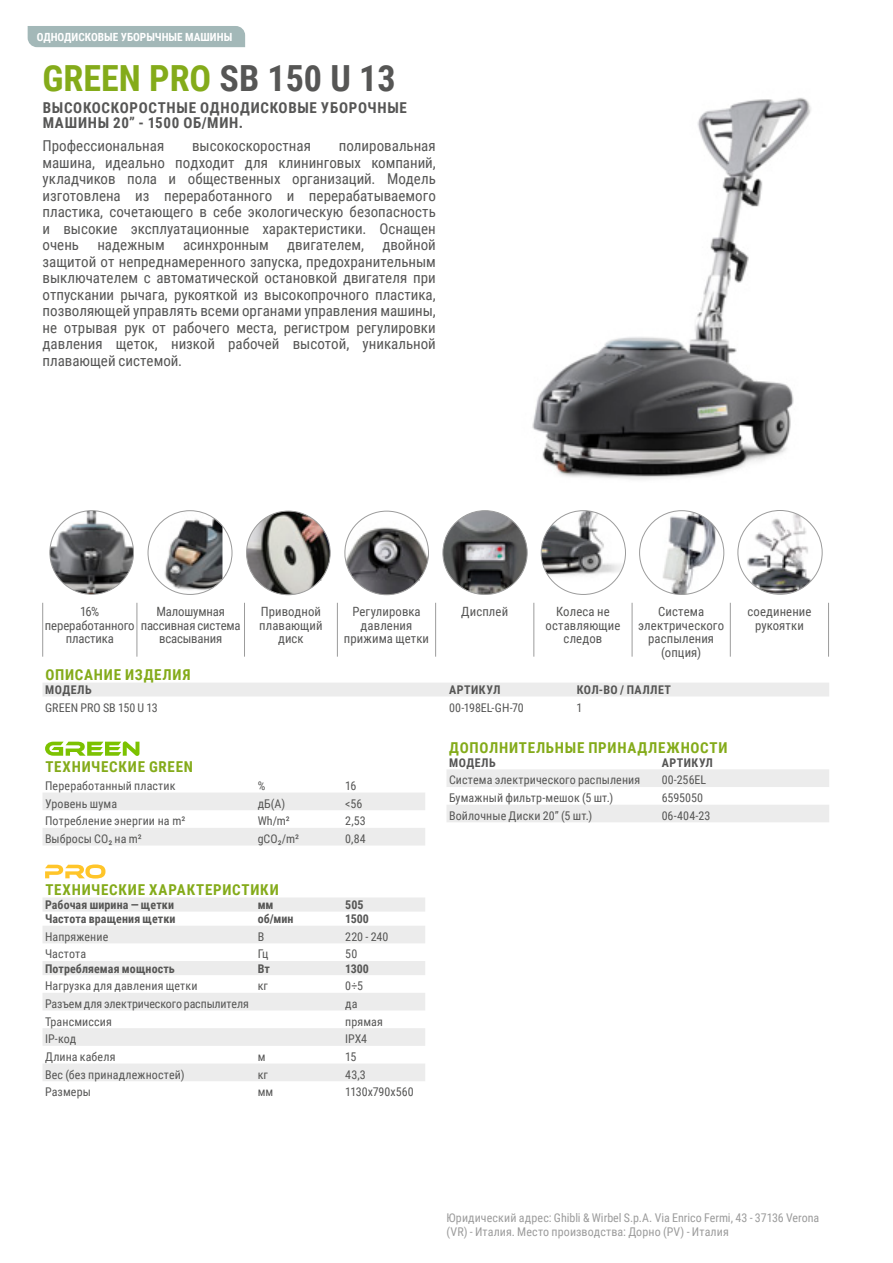
<style>
.page{position:relative;width:893px;height:1263px;background:#fff}
.page>*{position:absolute;margin:0;border:0;box-sizing:border-box;transform-origin:0 0}
._1-TitoloMacchina{font:700 36px "Roboto Condensed";color:#84ab1a}
._4-Testo_descrizione{font:15px/16.5px "Roboto Condensed";color:#565655;text-align:justify}
._3-titoloTabella{font:700 15px "Roboto Condensed";letter-spacing:.05em;color:#84ab1a}
._2-sottotitolo{font:700 15px/15px "Roboto Condensed";letter-spacing:.045em;color:#565655}
._5-Testo_tabella-al{font:12.75px/13.5px "Roboto Condensed";letter-spacing:.005em;color:#565655;text-align:center}
._5-Testo_tabella-al-2{font:12.75px/13.5px "Roboto Condensed";letter-spacing:-.015em;color:#565655;text-align:center}
._5-Testo_tabella_a_s{font:12px/17.7px "Roboto Condensed";letter-spacing:.01em;color:#565655}
.t1{font:12px/13.5px "Roboto Condensed";letter-spacing:.005em;color:#9c9c9c}
._6-Testo_tabella_s_x{font:700 12px "Roboto Condensed";letter-spacing:.005em;color:#565655}
._3b-SottotitoloTabel{font:700 12px "Roboto Condensed";letter-spacing:.04em;color:#565655}
._5-Testo_tabella_a_s-2{font:12px "Roboto Condensed";letter-spacing:-.01em;color:#565655}
.t2{font:700 11.25px "Roboto Condensed";color:#fff}
.s1{color:#565655}
</style>
<div class="page">
<img style="left:50px;top:511px;width:83px;height:83px;border-radius:42px">
<svg style="left:344px;top:511px;width:85px;height:84px"></svg>
<svg style="left:148px;top:510px;width:84px;height:85px"></svg>
<svg style="left:442px;top:510px;width:85px;height:85px"></svg>
<svg style="left:541px;top:510px;width:85px;height:85px"></svg>
<svg style="left:639px;top:510px;width:85px;height:85px"></svg>
<svg style="left:737px;top:510px;width:85px;height:85px"></svg>
<img style="left:532px;top:98px;width:279px;height:382px">
<svg style="left:246px;top:511px;width:85px;height:84px"></svg>
<div style="left:28px;top:26px;width:217px;height:21px;background:#a3b8b8"></div>
<hr style="left:42px;top:603px;width:1px;height:54px;background:#9c9c9c">
<hr style="left:137px;top:603px;width:1px;height:54px;background:#9c9c9c">
<hr style="left:244px;top:603px;width:1px;height:54px;background:#9c9c9c">
<hr style="left:337px;top:603px;width:1px;height:54px;background:#9c9c9c">
<hr style="left:435px;top:603px;width:1px;height:54px;background:#9c9c9c">
<hr style="left:534px;top:603px;width:1px;height:54px;background:#9c9c9c">
<hr style="left:632px;top:603px;width:1px;height:54px;background:#9c9c9c">
<hr style="left:730px;top:603px;width:1px;height:54px;background:#9c9c9c">
<hr style="left:828px;top:603px;width:1px;height:54px;background:#9c9c9c">
<div style="left:43px;top:683px;width:786px;height:13px;background:#ececec"></div>
<svg style="left:43px;top:793px;width:382px;height:288px"></svg>
<svg style="left:45px;top:741px;width:94px;height:15px"></svg>
<svg style="left:45px;top:864px;width:61px;height:14px"></svg>
<svg style="left:447px;top:769px;width:382px;height:53px"></svg>
<p class="t2" style="left:37px;top:29px;width:197px">ОДНОДИСКОВЫЕ УБОРЫЧНЫЕ МАШИНЫ</p>
<p class="_1-TitoloMacchina" style="left:43px;top:53px;width:355px">GREEN PRO <span class="s1">SB 150 U 13</span></p>
<p class="_2-sottotitolo" style="left:43px;top:100px;width:366px">ВЫСОКОСКОРОСТНЫЕ ОДНОДИСКОВЫЕ УБОРОЧНЫЕ<br>МАШИНЫ 20” - 1500 ОБ/МИН.</p>
<p class="_4-Testo_descrizione" style="left:43px;top:137px;width:123px">Профессиональная</p>
<p class="_4-Testo_descrizione" style="left:192px;top:137px;width:120px">высокоскоростная</p>
<p class="_4-Testo_descrizione" style="left:43px;top:137px;width:395px;text-indent:296px">полировальная машина, идеально подходит для клининговых компаний, укладчиков пола и общественных организаций. Модель изготовлена из переработанного и перерабатываемого пластика, сочетающего в себе экологическую безопасность и высокие эксплуатационные характеристики. Оснащен очень надежным асинхронным двигателем, двойной защитой от непреднамеренного запуска, предохранительным выключателем с автоматической остановкой двигателя при отпускании рычага, рукояткой из высокопрочного пластика, позволяющей управлять всеми органами управления машины, не отрывая рук от рабочего места, регистром регулировки давления щеток, низкой рабочей высотой, уникальной плавающей системой.</p>
<p class="_5-Testo_tabella-al-2" style="left:45px;top:604px;width:91px">16% переработанного пластика</p>
<p class="_5-Testo_tabella-al" style="left:141px;top:604px;width:101px">Малошумная пассивная система всасывания</p>
<p class="_5-Testo_tabella-al" style="left:259px;top:604px;width:65px">Приводной плавающий диск</p>
<p class="_5-Testo_tabella-al" style="left:344px;top:604px;width:87px">Регулировка давления прижима щетки</p>
<p class="_5-Testo_tabella-al" style="left:461px;top:604px;width:48px">Дисплей</p>
<p class="_5-Testo_tabella-al" style="left:546px;top:604px;width:76px">Колеса не оставляющие следов</p>
<p class="_5-Testo_tabella-al" style="left:638px;top:604px;width:87px">Система электрического распыления (опция)</p>
<p class="_5-Testo_tabella-al" style="left:747px;top:604px;width:66px">соединение рукоятки</p>
<p class="_3-titoloTabella" style="left:45px;top:664px;width:147px">ОПИСАНИЕ ИЗДЕЛИЯ</p>
<p class="_3b-SottotitoloTabel" style="left:45px;top:681px;width:48px">МОДЕЛЬ</p>
<p class="_3b-SottotitoloTabel" style="left:449px;top:681px;width:53px">АРТИКУЛ</p>
<p class="_3b-SottotitoloTabel" style="left:577px;top:681px;width:96px">КОЛ-ВО / ПАЛЛЕТ</p>
<p class="_5-Testo_tabella_a_s" style="left:45px;top:698px;width:114px">GREEN PRO SB 150 U 13</p>
<p class="_5-Testo_tabella_a_s" style="left:449px;top:698px;width:76px">00-198EL-GH-70</p>
<p class="_5-Testo_tabella_a_s" style="left:577px;top:698px;width:7px">1</p>
<p class="_3-titoloTabella" style="left:45px;top:756px;width:149px">ТЕХНИЧЕСКИЕ GREEN</p>
<p class="_5-Testo_tabella_a_s" style="left:45px;top:776px;width:132px">Переработанный пластик</p>
<p class="_5-Testo_tabella_a_s" style="left:45px;top:794px;width:74px">Уровень шума</p>
<p class="_5-Testo_tabella_a_s" style="left:45px;top:812px;width:142px">Потребление энергии на m²<br>Выбросы CO₂ на m²</p>
<p class="_5-Testo_tabella_a_s" style="left:258px;top:776px;width:9px">%</p>
<p class="_5-Testo_tabella_a_s" style="left:345px;top:776px;width:13px">16</p>
<p class="_5-Testo_tabella_a_s" style="left:258px;top:794px;width:29px">дБ(А)</p>
<p class="_5-Testo_tabella_a_s" style="left:345px;top:794px;width:19px">&lt;56</p>
<p class="_5-Testo_tabella_a_s" style="left:258px;top:812px;width:34px">Wh/m²</p>
<p class="_5-Testo_tabella_a_s" style="left:345px;top:812px;width:22px">2,53</p>
<p class="_5-Testo_tabella_a_s" style="left:258px;top:829px;width:43px">gCO₂/m²</p>
<p class="_5-Testo_tabella_a_s" style="left:345px;top:829px;width:22px">0,84</p>
<p class="_3-titoloTabella" style="left:45px;top:879px;width:235px">ТЕХНИЧЕСКИЕ ХАРАКТЕРИСТИКИ</p>
<p class="_6-Testo_tabella_s_x" style="left:45px;top:896px;width:130px">Рабочая ширина — щетки</p>
<p class="_6-Testo_tabella_s_x" style="left:258px;top:896px;width:17px">мм</p>
<p class="_6-Testo_tabella_s_x" style="left:345px;top:896px;width:20px">505</p>
<p class="_6-Testo_tabella_s_x" style="left:45px;top:910px;width:132px">Частота вращения щетки</p>
<p class="_6-Testo_tabella_s_x" style="left:258px;top:910px;width:37px">об/мин</p>
<p class="_6-Testo_tabella_s_x" style="left:345px;top:910px;width:25px">1500</p>
<p class="_5-Testo_tabella_a_s" style="left:45px;top:927px;width:65px">Напряжение</p>
<p class="_5-Testo_tabella_a_s" style="left:258px;top:927px;width:8px">В</p>
<p class="_5-Testo_tabella_a_s" style="left:345px;top:927px;width:45px">220 - 240</p>
<p class="_5-Testo_tabella_a_s" style="left:45px;top:945px;width:43px">Частота</p>
<p class="_5-Testo_tabella_a_s" style="left:258px;top:945px;width:12px">Гц</p>
<p class="_5-Testo_tabella_a_s" style="left:345px;top:945px;width:13px">50</p>
<p class="_6-Testo_tabella_s_x" style="left:45px;top:960px;width:131px">Потребляемая мощность</p>
<p class="_6-Testo_tabella_s_x" style="left:258px;top:960px;width:14px">Вт</p>
<p class="_6-Testo_tabella_s_x" style="left:345px;top:960px;width:25px">1300</p>
<p class="_5-Testo_tabella_a_s" style="left:45px;top:977px;width:154px">Нагрузка для давления щетки</p>
<p class="_5-Testo_tabella_a_s" style="left:258px;top:977px;width:12px">кг</p>
<p class="_5-Testo_tabella_a_s" style="left:345px;top:977px;width:19px">0÷5</p>
<p class="_5-Testo_tabella_a_s-2" style="left:45px;top:995px;width:205px">Разъем для электрического распылителя</p>
<p class="_5-Testo_tabella_a_s" style="left:345px;top:994px;width:14px">да</p>
<p class="_5-Testo_tabella_a_s" style="left:45px;top:1012px;width:68px">Трансмиссия</p>
<p class="_5-Testo_tabella_a_s" style="left:345px;top:1012px;width:39px">прямая</p>
<p class="_5-Testo_tabella_a_s" style="left:45px;top:1030px;width:33px">IP-код</p>
<p class="_5-Testo_tabella_a_s" style="left:345px;top:1030px;width:23px">IPX4</p>
<p class="_5-Testo_tabella_a_s" style="left:45px;top:1047px;width:72px">Длина кабеля</p>
<p class="_5-Testo_tabella_a_s" style="left:258px;top:1047px;width:9px">м</p>
<p class="_5-Testo_tabella_a_s" style="left:345px;top:1047px;width:13px">15</p>
<p class="_5-Testo_tabella_a_s" style="left:45px;top:1065px;width:141px">Вес (без принадлежностей)</p>
<p class="_5-Testo_tabella_a_s" style="left:258px;top:1065px;width:12px">кг</p>
<p class="_5-Testo_tabella_a_s" style="left:345px;top:1065px;width:22px">43,3</p>
<p class="_5-Testo_tabella_a_s" style="left:45px;top:1083px;width:47px">Размеры</p>
<p class="_5-Testo_tabella_a_s" style="left:258px;top:1083px;width:17px">мм</p>
<p class="_5-Testo_tabella_a_s" style="left:345px;top:1083px;width:70px">1130x790x560</p>
<p class="_3-titoloTabella" style="left:449px;top:737px;width:280px">ДОПОЛНИТЕЛЬНЫЕ ПРИНАДЛЕЖНОСТИ</p>
<p class="_3b-SottotitoloTabel" style="left:449px;top:754px;width:48px">МОДЕЛЬ</p>
<p class="_3b-SottotitoloTabel" style="left:662px;top:754px;width:53px">АРТИКУЛ</p>
<p class="_5-Testo_tabella_a_s" style="left:449px;top:771px;width:193px">Система электрического распыления</p>
<p class="_5-Testo_tabella_a_s" style="left:662px;top:771px;width:46px">00-256EL</p>
<p class="_5-Testo_tabella_a_s" style="left:449px;top:788px;width:166px">Бумажный фильтр-мешок (5 шт.)</p>
<p class="_5-Testo_tabella_a_s" style="left:662px;top:788px;width:43px">6595050</p>
<p class="_5-Testo_tabella_a_s" style="left:449px;top:806px;width:145px">Войлочные Диски 20” (5 шт.)</p>
<p class="_5-Testo_tabella_a_s" style="left:662px;top:806px;width:50px">06-404-23</p>
<p class="t1" style="left:446px;top:1211px;width:374px">Юридический адрес: Ghibli &amp; Wirbel S.p.A. Via Enrico Fermi, 43 - 37136 Verona (VR) - Италия. Место производства: Дорно (PV) - Италия</p>
</div>
